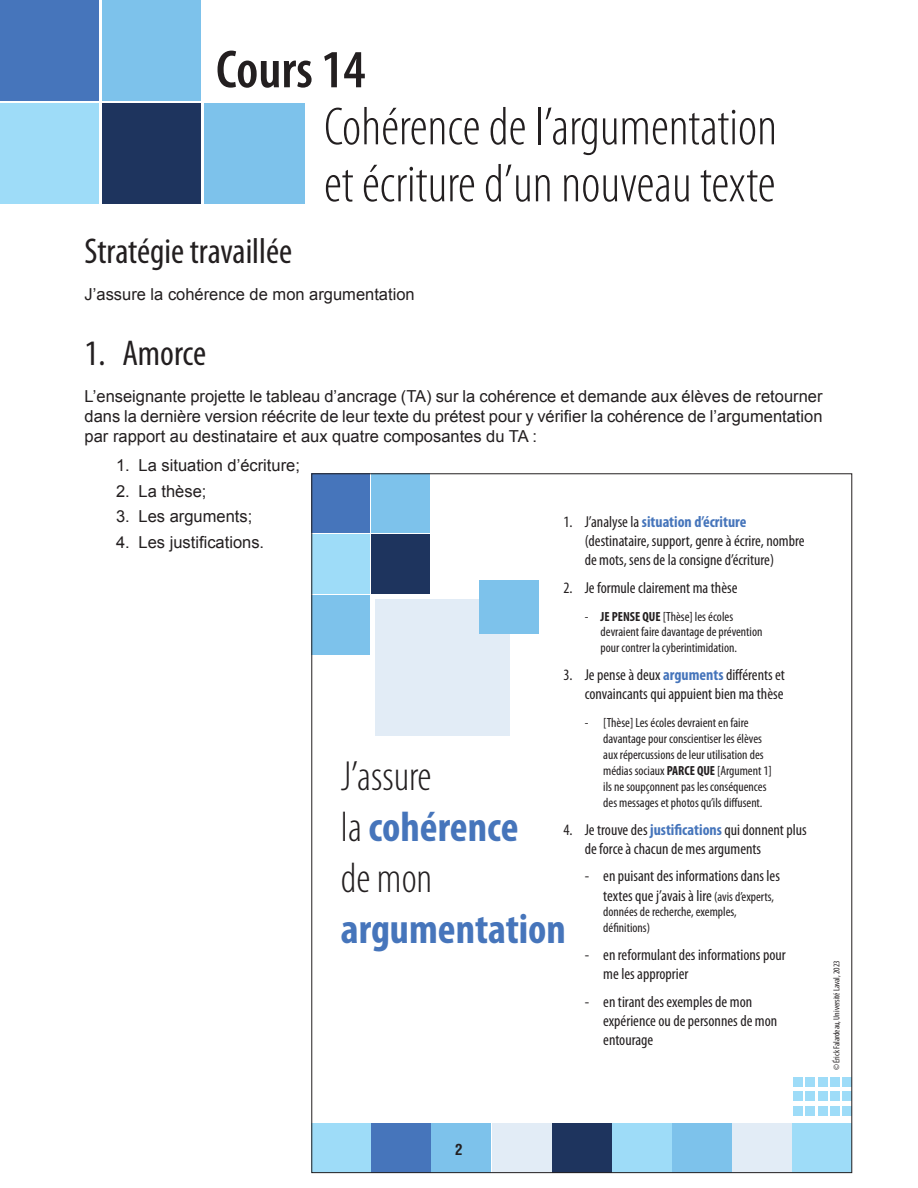
<style>
.page{position:relative;width:918px;height:1188px;background:#fff}
.page>*{position:absolute;margin:0;border:0;box-sizing:border-box;transform-origin:0 0}
.t1{font:300 condensed 54px/57px "Myriad Pro";color:#231f20}
.t2{font:600 condensed 54px "Myriad Pro";color:#231f20}
.t3{font:300 condensed 42.3px/50.8px "Myriad Pro";color:#231f20}
.t4{font:700 condensed 42.3px "Myriad Pro";color:#4675bb}
.t5{font:condensed 36px "Myriad Pro";color:#231f20}
.t6{font:16.5px/19.8px "Arial";color:#231f20;text-align:justify}
.t7{font:condensed 15.9px/19px "Myriad Pro";color:#231f20}
.t8{font:condensed 13.2px/15.9px "Myriad Pro";color:#231f20}
.t9{font:condensed 8.85px "Myriad Pro";color:#231f20}
.s1{font-weight:700;color:#4675bb}
.s2{font-weight:700}
.s3{font-size:13.2px}
</style>
<div class="page">
<hr style="left:917px;top:1104px;width:1px;height:84px;background:#9edcf8">
<div style="left:312px;top:1123px;width:59px;height:50px;background:#9edcf8"></div>
<div style="left:372px;top:1123px;width:59px;height:50px;background:#4675bb"></div>
<div style="left:432px;top:1123px;width:59px;height:50px;background:#7dc2eb"></div>
<div style="left:492px;top:1123px;width:59px;height:50px;background:#e2ecf6"></div>
<div style="left:552px;top:1123px;width:59px;height:50px;background:#1e345e"></div>
<div style="left:612px;top:1123px;width:59px;height:50px;background:#9edcf8"></div>
<div style="left:672px;top:1123px;width:59px;height:50px;background:#7dc2eb"></div>
<div style="left:732px;top:1123px;width:59px;height:50px;background:#e2ecf6"></div>
<div style="left:792px;top:1123px;width:59px;height:50px;background:#9edcf8"></div>
<div style="left:372px;top:534px;width:58px;height:60px;background:#1e345e"></div>
<div style="left:312px;top:474px;width:58px;height:59px;background:#4675bb"></div>
<div style="left:372px;top:474px;width:58px;height:59px;background:#7dc2eb"></div>
<div style="left:312px;top:534px;width:58px;height:60px;background:#9edcf8"></div>
<div style="left:312px;top:595px;width:58px;height:59px;background:#7dc2eb"></div>
<div style="left:375px;top:599px;width:135px;height:137px;background:#e2ecf6"></div>
<div style="left:480px;top:580px;width:59px;height:54px;background:#7dc2eb"></div>
<div style="left:843px;top:1106px;width:9px;height:9px;background:#9edcf8"></div>
<div style="left:830px;top:1106px;width:10px;height:9px;background:#9edcf8"></div>
<div style="left:818px;top:1106px;width:9px;height:9px;background:#9edcf8"></div>
<div style="left:806px;top:1106px;width:9px;height:9px;background:#9edcf8"></div>
<div style="left:794px;top:1106px;width:9px;height:9px;background:#9edcf8"></div>
<div style="left:843px;top:1092px;width:9px;height:9px;background:#9edcf8"></div>
<div style="left:830px;top:1092px;width:10px;height:9px;background:#9edcf8"></div>
<div style="left:818px;top:1092px;width:9px;height:9px;background:#9edcf8"></div>
<div style="left:806px;top:1092px;width:9px;height:9px;background:#9edcf8"></div>
<div style="left:794px;top:1092px;width:9px;height:9px;background:#9edcf8"></div>
<div style="left:843px;top:1077px;width:9px;height:10px;background:#9edcf8"></div>
<div style="left:830px;top:1077px;width:10px;height:10px;background:#9edcf8"></div>
<div style="left:818px;top:1077px;width:9px;height:10px;background:#9edcf8"></div>
<div style="left:806px;top:1077px;width:9px;height:10px;background:#9edcf8"></div>
<div style="left:794px;top:1077px;width:9px;height:10px;background:#9edcf8"></div>
<div style="left:102px;top:103px;width:99px;height:101px;background:#1e345e"></div>
<div style="left:0;top:0;width:99px;height:101px;background:#4675bb"></div>
<div style="left:102px;top:0;width:99px;height:101px;background:#7dc2eb"></div>
<div style="left:0;top:103px;width:99px;height:101px;background:#9edcf8"></div>
<div style="left:204px;top:103px;width:101px;height:101px;background:#7dc2eb"></div>
<h1 class="t2" style="left:216px;top:36px;width:151px">Cours 14</h1>
<h1 class="t1" style="left:324px;top:98px;width:455px">Cohérence de l’argumentation et écritured’unnouveautexte</h1>
<h3 class="t5" style="left:85px;top:229px;width:209px">Stratégie travaillée</h3>
<p class="t6" style="left:85px;top:285px;width:332px">J’assure la cohérence de mon argumentation</p>
<h3 class="t5" style="left:85px;top:331px;width:123px">1. Amorce</h3>
<p class="t6" style="left:85px;top:387px;width:739px">L’enseignante projette le tableau d’ancrage (TA) sur la cohérence et demande aux élèves de retourner dans la dernière version réécrite de leur texte du prétest pour y vérifier la cohérence de l’argumentation par rapport au destinataire et aux quatre composantes du TA :</p>
<p class="t6" style="left:116px;top:455px;width:185px">1. La situation d’écriture;</p>
<p class="t6" style="left:116px;top:481px;width:92px">2. La thèse;</p>
<p class="t6" style="left:116px;top:507px;width:138px">3. Les arguments;</p>
<p class="t6" style="left:116px;top:533px;width:150px">4. Les justifications.</p>
<p class="t7" style="left:585px;top:512px;width:221px;text-indent:-21px">1. J’analyse la <span class="s1">situation d’écriture </span>(destinataire, support, genre à écrire, nombre de mots, sens de la consigne d’écriture)</p>
<p class="t7" style="left:564px;top:578px;width:175px">2. Je formule clairement ma thèse</p>
<p class="t8" style="left:601px;top:608px;width:163px;text-indent:-16px">- <span class="s2">JE PENSE QUE</span> [Thèse] les écoles devraient faire davantage de prévention pour contrer la cyberintimidation.</p>
<p class="t7" style="left:564px;top:665px;width:223px;text-align:right">3. Je pense à deux <span class="s1">arguments</span> différents et convaincants qui appuient bien ma thèse</p>
<p class="t8" style="left:603px;top:715px;width:170px;text-indent:-19px">- [Thèse] Les écoles devraient en faire davantage pour conscientiser les élèves aux répercussions de leur utilisation des médias sociaux <span class="s2">PARCE QUE</span> [Argument 1] ils ne soupçonnent pas les conséquences des messages et photos qu’ils diffusent.</p>
<p class="t7" style="left:585px;top:820px;width:223px;text-indent:-21px">4. Je trouve des <span class="s1">justifications</span> qui donnent plus de force à chacun de mes arguments</p>
<p class="t7" style="left:603px;top:866px;width:178px;text-indent:-19px">- en puisant des informations dans les textes que j’avais à lire <span class="s3">(avis d’experts,</span></p>
<p class="t8" style="left:603px;top:904px;width:135px">données de recherche, exemples, définitions)</p>
<p class="t7" style="left:603px;top:945px;width:184px;text-indent:-19px">- en reformulant des informations pour me les approprier</p>
<p class="t7" style="left:603px;top:992px;width:176px;text-indent:-19px">- en tirant des exemples de mon expérience ou de personnes de mon entourage</p>
<h2 class="t3" style="left:341px;top:751px;width:179px">J’assure la<span class="s1">cohérence </span>de mon</h2>
<h2 class="t4" style="left:341px;top:902px;width:227px">argumentation</h2>
<p class="t9" style="left:831px;top:1070px;width:111px;rotate:-90deg">© Érick Falardeau, Université Laval, 2023</p>
</div>
